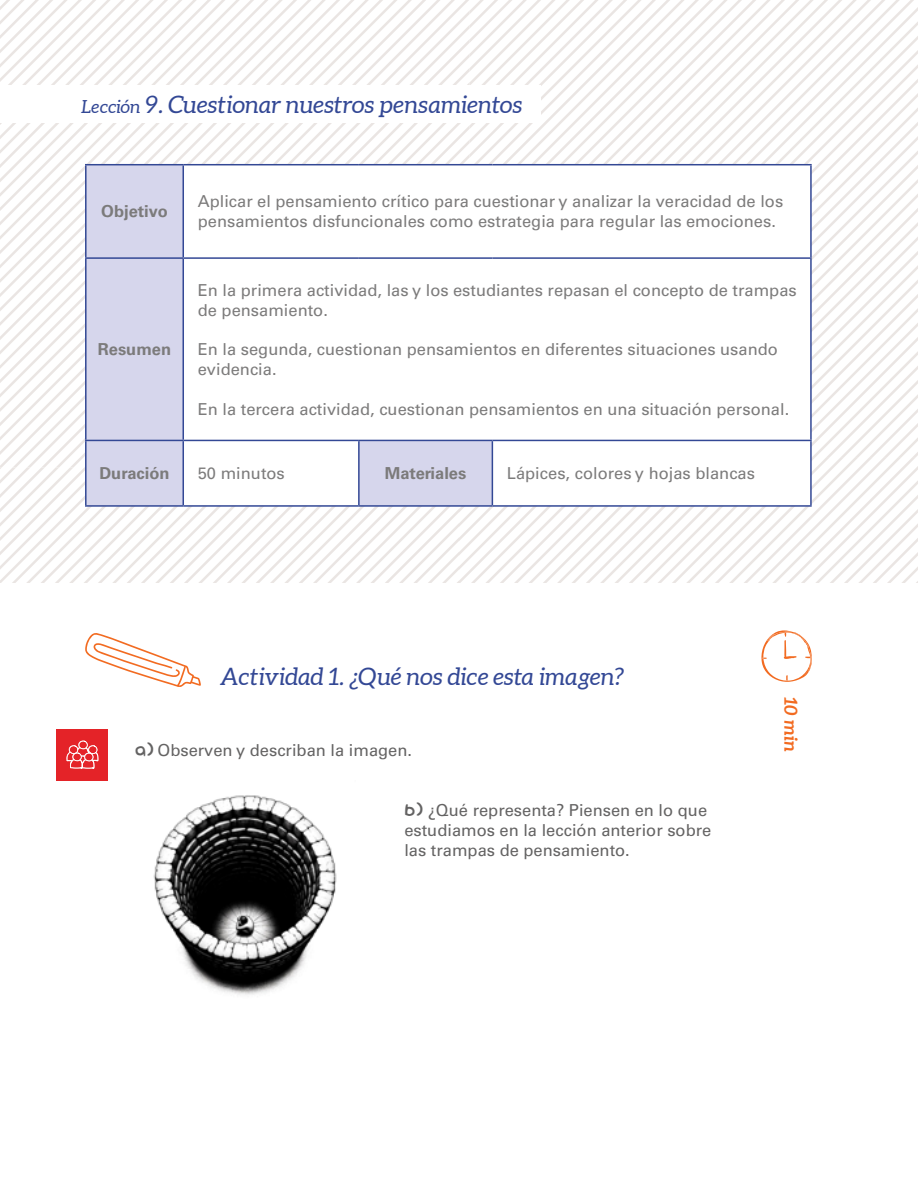
<style>
.page{position:relative;width:918px;height:1188px;background:#fff}
.page>*{position:absolute;margin:0;border:0;box-sizing:border-box;transform-origin:0 0}
.t1{font:italic 24px "Aleo";color:#334895}
.t2{font:italic 700 18px "Aleo";color:#f26b21}
.t3{font:16.5px/19.8px "Univers LT Pro 55 Roman";color:#7c7b7b}
.t4{font:16.5px/19.8px "Univers LT Pro 55 Roman";color:#646363}
.t5{font:700 16.5px "Univers LT Pro 65";color:#7c7b7b}
.s1{font-size:18px}
.s2{font-family:"Baby Doll";font-size:19.5px}
</style>
<div class="page">
<svg style="left:0;top:0;width:469px;height:468px"></svg>
<svg style="left:13px;top:10px;width:457px;height:458px"></svg>
<svg style="left:27px;top:25px;width:443px;height:443px"></svg>
<svg style="left:41px;top:39px;width:429px;height:429px"></svg>
<svg style="left:56px;top:53px;width:414px;height:415px"></svg>
<svg style="left:70px;top:68px;width:400px;height:400px"></svg>
<svg style="left:127px;top:125px;width:343px;height:39px"></svg>
<svg style="left:142px;top:140px;width:328px;height:24px"></svg>
<svg style="left:156px;top:154px;width:314px;height:10px"></svg>
<svg style="left:482px;top:0;width:436px;height:164px"></svg>
<svg style="left:497px;top:14px;width:421px;height:150px"></svg>
<svg style="left:511px;top:29px;width:407px;height:135px"></svg>
<svg style="left:525px;top:43px;width:393px;height:121px"></svg>
<svg style="left:540px;top:57px;width:378px;height:107px"></svg>
<svg style="left:554px;top:72px;width:364px;height:92px"></svg>
<svg style="left:568px;top:86px;width:350px;height:78px"></svg>
<svg style="left:583px;top:100px;width:335px;height:64px"></svg>
<svg style="left:597px;top:115px;width:321px;height:49px"></svg>
<svg style="left:611px;top:129px;width:307px;height:35px"></svg>
<svg style="left:626px;top:143px;width:292px;height:21px"></svg>
<svg style="left:640px;top:158px;width:278px;height:14px"></svg>
<svg style="left:812px;top:186px;width:106px;height:15px"></svg>
<svg style="left:812px;top:201px;width:106px;height:14px"></svg>
<svg style="left:812px;top:215px;width:106px;height:15px"></svg>
<svg style="left:812px;top:230px;width:106px;height:14px"></svg>
<svg style="left:812px;top:244px;width:106px;height:213px"></svg>
<svg style="left:271px;top:507px;width:188px;height:76px"></svg>
<svg style="left:500px;top:498px;width:418px;height:85px"></svg>
<svg style="left:515px;top:513px;width:403px;height:70px"></svg>
<svg style="left:529px;top:527px;width:389px;height:56px"></svg>
<svg style="left:543px;top:541px;width:375px;height:42px"></svg>
<svg style="left:558px;top:556px;width:360px;height:27px"></svg>
<svg style="left:572px;top:570px;width:346px;height:13px"></svg>
<div style="left:87px;top:165px;width:96px;height:303px;background:#d6d6ec"></div>
<svg style="left:184px;top:165px;width:626px;height:340px"></svg>
<hr style="left:85px;top:165px;width:2px;height:92px;background:#334895">
<hr style="left:85px;top:164px;width:98px;height:1px;background:#334895">
<hr style="left:183px;top:165px;width:1px;height:92px;background:#334895">
<hr style="left:183px;top:164px;width:176px;height:1px;background:#334895">
<hr style="left:359px;top:164px;width:133px;height:1px;background:#334895">
<hr style="left:492px;top:164px;width:320px;height:1px;background:#334895">
<hr style="left:810px;top:165px;width:2px;height:92px;background:#334895">
<hr style="left:85px;top:259px;width:2px;height:181px;background:#334895">
<hr style="left:85px;top:257px;width:98px;height:2px;background:#334895">
<hr style="left:183px;top:259px;width:1px;height:181px;background:#334895">
<hr style="left:183px;top:257px;width:176px;height:2px;background:#334895">
<hr style="left:359px;top:257px;width:133px;height:2px;background:#334895">
<hr style="left:492px;top:257px;width:320px;height:2px;background:#334895">
<hr style="left:810px;top:259px;width:2px;height:181px;background:#334895">
<hr style="left:85px;top:441px;width:2px;height:64px;background:#334895">
<hr style="left:85px;top:440px;width:98px;height:1px;background:#334895">
<hr style="left:183px;top:441px;width:1px;height:64px;background:#334895">
<hr style="left:183px;top:440px;width:176px;height:1px;background:#334895">
<hr style="left:183px;top:505px;width:176px;height:2px;background:#334895">
<hr style="left:358px;top:441px;width:2px;height:64px;background:#334895">
<hr style="left:359px;top:440px;width:133px;height:1px;background:#334895">
<hr style="left:359px;top:505px;width:133px;height:2px;background:#334895">
<hr style="left:492px;top:441px;width:1px;height:64px;background:#334895">
<hr style="left:492px;top:440px;width:320px;height:1px;background:#334895">
<hr style="left:810px;top:441px;width:2px;height:64px;background:#334895">
<hr style="left:492px;top:505px;width:320px;height:2px;background:#334895">
<div style="left:0;top:85px;width:541px;height:38px;background:#fff"></div>
<svg style="left:761px;top:630px;width:51px;height:52px"></svg>
<svg style="left:0;top:468px;width:203px;height:219px"></svg>
<svg style="left:56px;top:729px;width:52px;height:52px;background:#e6373b"></svg>
<img style="left:153px;top:795px;width:184px;height:200px">
<h1 class="t1" style="left:81px;top:91px;width:442px"><span class="s1">Lección</span> 9. Cuestionar nuestros pensamientos</h1>
<p class="t5" style="left:101px;top:202px;width:68px">Objetivo</p>
<p class="t3" style="left:198px;top:192px;width:587px">Aplicar el pensamiento crítico para cuestionar y analizar la veracidad de los pensamientos disfuncionales como estrategia para regular las emociones.</p>
<p class="t5" style="left:98px;top:340px;width:75px">Resumen</p>
<p class="t3" style="left:198px;top:280px;width:601px">En la primera actividad, las y los estudiantes repasan el concepto de trampas de pensamiento.</p>
<p class="t3" style="left:198px;top:340px;width:582px">En la segunda, cuestionan pensamientos en diferentes situaciones usando evidencia.</p>
<p class="t3" style="left:198px;top:399px;width:593px">En la tercera actividad, cuestionan pensamientos en una situación personal.</p>
<p class="t5" style="left:99px;top:464px;width:72px">Duración</p>
<p class="t3" style="left:198px;top:463px;width:89px">50 minutos</p>
<p class="t5" style="left:385px;top:464px;width:83px">Materiales</p>
<p class="t3" style="left:507px;top:463px;width:250px">Lápices, colores y hojas blancas</p>
<h1 class="t1" style="left:221px;top:662px;width:405px">Actividad 1. ¿Qué nos dice esta imagen?</h1>
<p class="t4" style="left:135px;top:741px;width:279px"><span class="s2">a)</span> Observen y describan la imagen.</p>
<p class="t4" style="left:404px;top:801px;width:309px"><span class="s2">b)</span> ¿Qué representa? Piensen en lo que estudiamos en la lección anterior sobre las trampas de pensamiento.</p>
<p class="t2" style="left:802px;top:697px;width:56px;rotate:90deg">10 min</p>
</div>
